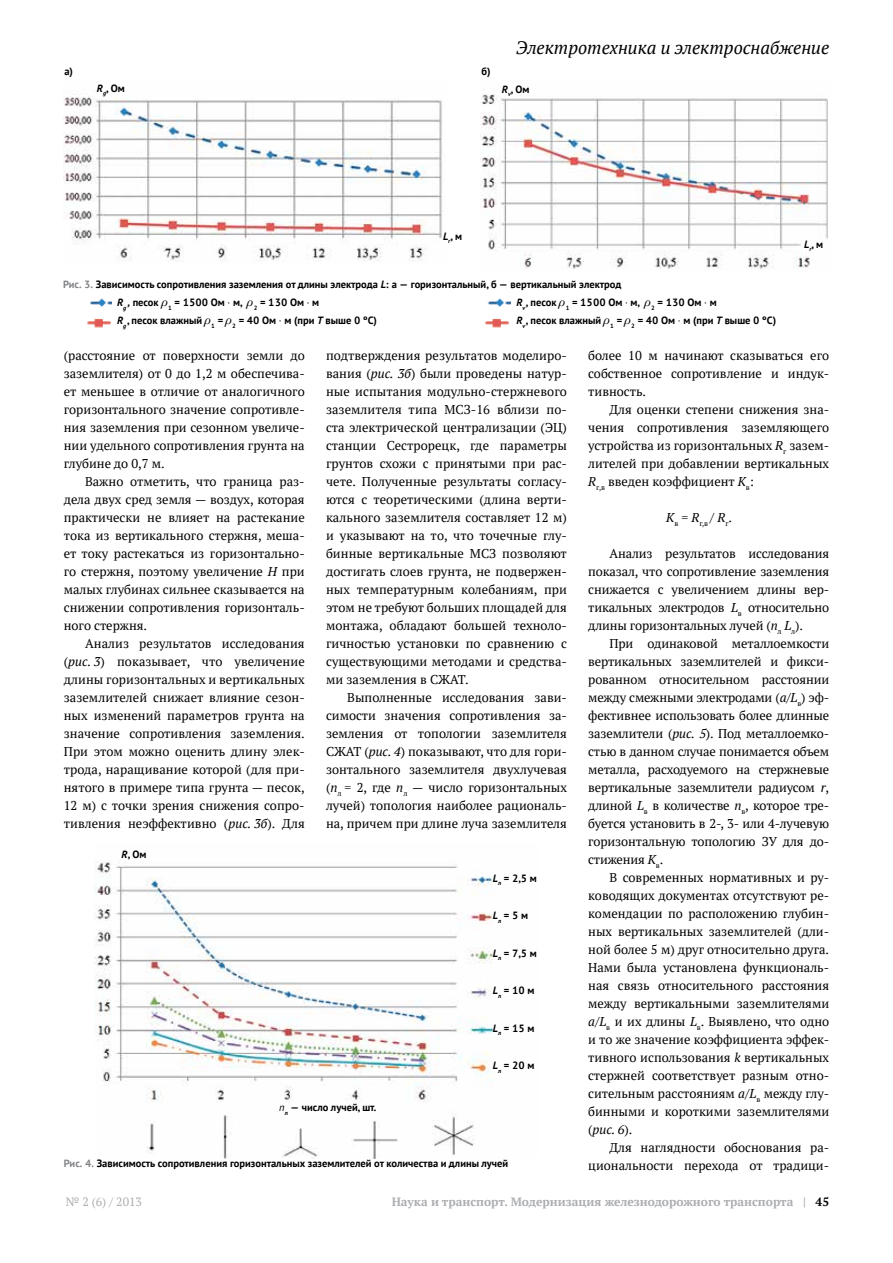
<style>
.page{position:relative;width:893px;height:1263px;background:#fff}
.page>*{position:absolute;margin:0;border:0;box-sizing:border-box;transform-origin:0 0}
.t1{font:italic 18px "PT Serif";color:#000}
.t2{font:12.75px/18px "PT Serif";color:#000;text-align:justify}
.t3{font:700 12px "PT Serif";color:#abadb0}
.t4{font:12px "PT Serif";color:#abadb0}
.t5{font:700 10.5px/18px "PT Sans";color:#000}
.t6{font:7.5px "PT Serif";color:#000}
.s1{font-style:italic}
.s2{color:#808285}
.s3{font-weight:400}
.s4{font-weight:400;font-style:italic}
.s5{color:#000}
</style>
<div class="page">
<img style="left:64px;top:94px;width:378px;height:168px">
<img style="left:87px;top:298px;width:25px;height:30px">
<img style="left:485px;top:298px;width:25px;height:30px">
<img style="left:480px;top:94px;width:348px;height:175px">
<img style="left:95px;top:860px;width:399px;height:298px">
<h1 class="t1" style="left:516px;top:36px;width:315px">Электротехника и электроснабжение</h1>
<p class="t5" style="left:64px;top:62px;width:10px">а)</p>
<p class="t5" style="left:481px;top:62px;width:11px">б)</p>
<p class="t5" style="left:97px;top:79px;width:29px"><span class="s1">R</span><sub>g</sub>, Ом</p>
<p class="t5" style="left:502px;top:80px;width:29px"><span class="s1">R</span><sub>v</sub>, Ом</p>
<p class="t5" style="left:443px;top:227px;width:20px"><span class="s1">L</span><sub>r</sub>, м</p>
<p class="t5" style="left:117px;top:275px;width:506px;text-indent:-54px"><span class="s2">Рис. 3.</span> Зависимость сопротивления заземления от длины электрода <span class="s1">L</span>: а — горизонтальный, б — вертикальный электрод<br><span class="s1">R</span><sub>g</sub> <span class="s1">,</span> песок <sub>1</sub> = 1500 Ом <span class="s3">·</span> м, <sub>2</sub> = 130 Ом <span class="s3">·</span> м<br><span class="s1">R</span><sub>g</sub>, песок влажный <sub>1</sub> = <sub>2</sub> = 40 Ом <span class="s3">·</span> м (при <span class="s1">T</span> выше 0 ºС)</p>
<p class="t5" style="left:516px;top:293px;width:261px"><span class="s1">R</span><sub>v</sub>, песок <sub>1</sub> = 1500 Ом <span class="s3">·</span> м, <sub>2</sub> = 130 Ом <span class="s3">·</span> м<br><span class="s1">R</span><sub>v</sub>, песок влажный <sub>1</sub> = <sub>2</sub> = 40 Ом <span class="s3">·</span> м (при <span class="s1">T</span> выше 0 ºС)</p>
<p class="t5" style="left:804px;top:235px;width:20px"><span class="s1">L</span><sub>r</sub>, м</p>
<p class="t2" style="left:64px;top:346px;width:242px">(расстояние от поверхности земли до заземлителя) от 0 до 1,2 м обеспечива&shy;ет меньшее в отличие от аналогичного горизонтального значение сопротивле&shy;ния заземления при сезонном увеличе&shy;нии удельного сопротивления грунта на глубине до 0,7 м.</p>
<p class="t2" style="left:64px;top:472px;width:242px;text-indent:21px">Важно отметить, что граница раз&shy;дела двух сред земля — воздух, которая практически не влияет на растекание тока из вертикального стержня, меша&shy;ет току растекаться из горизонтально&shy;го стержня, поэтому увеличение <span class="s1">H</span> при малых глубинах сильнее сказывается на снижении сопротивления горизонталь&shy;ного стержня.</p>
<p class="t2" style="left:64px;top:634px;width:242px;text-indent:21px">Анализ результатов исследования (<span class="s1">рис. 3</span>) показывает, что увеличение длины горизонтальных и вертикальных заземлителей снижает влияние сезон&shy;ных изменений параметров грунта на значение сопротивления заземления.<br>При этом можно оценить длину элек&shy;трода, наращивание которой (для при&shy;нятого в примере типа грунта — песок, 12 м) с точки зрения снижения сопро&shy;тивления неэффективно (<span class="s1">рис. 3б</span>). Для</p>
<p class="t5" style="left:122px;top:845px;width:26px"><span class="s1">R</span>, Ом</p>
<p class="t2" style="left:326px;top:346px;width:242px">подтверждения результатов моделиро&shy;вания (<span class="s1">рис. 3б</span>) были проведены натур&shy;ные испытания модульно-стержневого заземлителя типа МСЗ-16 вблизи по&shy;ста электрической централизации (ЭЦ) станции Сестрорецк, где параметры грунтов схожи с принятыми при рас&shy;чете. Полученные результаты согласу&shy;ются с теоретическими (длина верти&shy;кального заземлителя составляет 12 м) и указывают на то, что точечные глу&shy;бинные вертикальные МСЗ позволяют достигать слоев грунта, не подвержен&shy;ных температурным колебаниям, при этом не требуют больших площадей для монтажа, обладают большей техноло&shy;гичностью установки по сравнению с существующими методами и средства&shy;ми заземления в СЖАТ.</p>
<p class="t2" style="left:326px;top:688px;width:242px;text-indent:21px">Выполненные исследования зави&shy;симости значения сопротивления за&shy;земления от топологии заземлителя СЖАТ (<span class="s1">рис. 4</span>) показывают, что для гори&shy;зонтального заземлителя двухлучевая (<span class="s1">n</span><sub>л</sub> = 2, где <span class="s1">n</span><sub>л</sub> — число горизонтальных лучей) топология наиболее рациональ&shy;на, причем при длине луча заземлителя</p>
<p class="t5" style="left:493px;top:869px;width:45px"><span class="s1">L</span><sub>л</sub> = 2,5 м</p>
<p class="t5" style="left:493px;top:906px;width:37px"><span class="s1">L</span><sub>л</sub> = 5 м</p>
<p class="t5" style="left:493px;top:944px;width:45px"><span class="s1">L</span><sub>л</sub> = 7,5 м</p>
<p class="t5" style="left:493px;top:981px;width:43px"><span class="s1">L</span><sub>л</sub> = 10 м</p>
<p class="t5" style="left:493px;top:1019px;width:43px"><span class="s1">L</span><sub>л</sub> = 15 м</p>
<p class="t5" style="left:493px;top:1056px;width:43px"><span class="s1">L</span><sub>л</sub> = 20 м</p>
<p class="t5" style="left:279px;top:1098px;width:99px"><span class="s4">n</span><sub>л</sub> — число лучей, шт.</p>
<p class="t5" style="left:64px;top:1154px;width:446px"><span class="s2">Рис. 4.</span> Зависимость сопротивления горизонтальных заземлителей от количества и длины лучей</p>
<p class="t2" style="left:588px;top:346px;width:242px">более 10 м начинают сказываться его собственное сопротивление и индук&shy;тивность.</p>
<p class="t2" style="left:588px;top:400px;width:242px;text-indent:21px">Для оценки степени снижения зна&shy;чения сопротивления заземляющего устройства из горизонтальных <span class="s1">R</span><sub>г</sub> зазем&shy;лителей при добавлении вертикальных <span class="s1">R</span><sub>г,в</sub> введен коэффициент <span class="s1">K</span><sub>в</sub>:</p>
<p class="t6" style="left:666px;top:519px;width:67px"><sup>K</sup>в <sup>=</sup> <sup>R</sup>г,в <sup>/</sup> <sup>R</sup>г<sup>.</sup></p>
<p class="t2" style="left:588px;top:544px;width:242px;text-indent:21px">Анализ результатов исследования показал, что сопротивление заземления снижается с увеличением длины вер&shy;тикальных электродов <span class="s1">L</span><sub>в</sub> относительно длины горизонтальных лучей (<span class="s1">n</span><sub>л</sub> <span class="s1">L</span><sub>л</sub>).</p>
<p class="t2" style="left:588px;top:634px;width:242px;text-indent:21px">При одинаковой металлоемкости вертикальных заземлителей и фикси&shy;рованном относительном расстоянии между смежными электродами (<span class="s1">a</span>/<span class="s1">L</span><sub>в</sub>) эф&shy;фективнее использовать более длинные заземлители (<span class="s1">рис. 5</span>). Под металлоемко&shy;стью в данном случае понимается объем металла, расходуемого на стержневые вертикальные заземлители радиусом <span class="s1">r</span>, длиной <span class="s1">L</span><sub>в</sub> в количестве <span class="s1">n</span><sub>в</sub>, которое тре&shy;буется установить в 2-, 3- или 4-лучевую горизонтальную топологию ЗУ для до&shy;стижения <span class="s1">K</span><sub>в</sub>.</p>
<p class="t2" style="left:588px;top:868px;width:242px;text-indent:21px">В современных нормативных и ру&shy;ководящих документах отсутствуют ре&shy;комендации по расположению глубин&shy;ных вертикальных заземлителей (дли&shy;ной более 5 м) друг относительно друга.<br>Нами была установлена функциональ&shy;ная связь относительного расстояния между вертикальными заземлителями <span class="s1">a</span>/<span class="s1">L</span><sub>в</sub> и их длины <span class="s1">L</span><sub>в</sub>. Выявлено, что одно и то же значение коэффициента эффек&shy;тивного использования <span class="s1">k</span> вертикальных стержней соответствует разным отно&shy;сительным расстояниям <span class="s1">a</span>/<span class="s1">L</span><sub>в</sub> между глу&shy;бинными и короткими заземлителями (<span class="s1">рис. 6</span>).</p>
<p class="t2" style="left:588px;top:1138px;width:242px;text-align:right">Для наглядности обоснования ра&shy;циональности перехода от традици-</p>
<p class="t4" style="left:66px;top:1194px;width:77px">№ 2 (6) / 2013</p>
<p class="t3" style="left:392px;top:1194px;width:439px">Наука и транспорт. Модернизация железнодорожного транспорта | <span class="s5">45</span></p>
</div>
